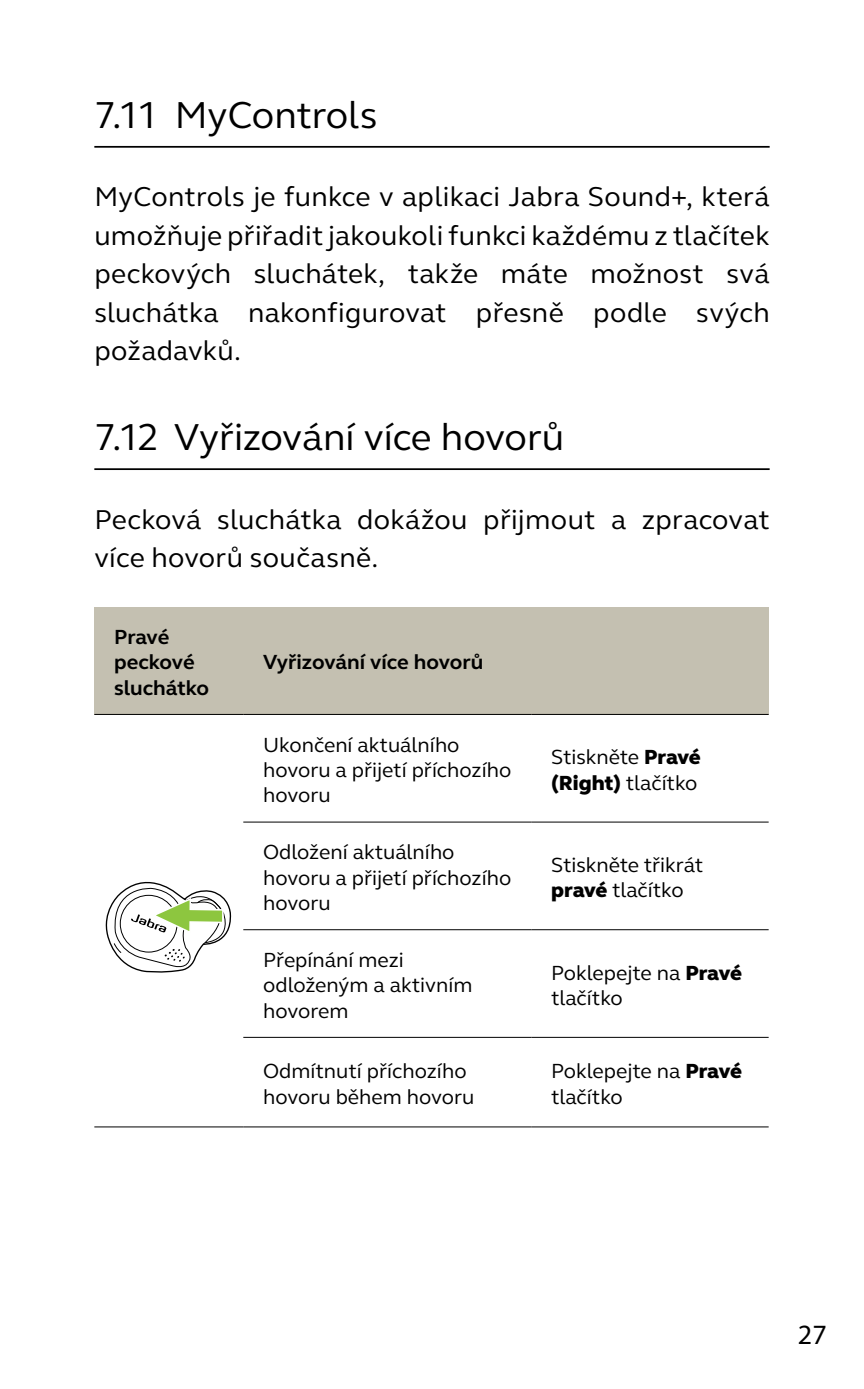
<style>
.page{position:relative;width:864px;height:1389px;background:#fff}
.page>*{position:absolute;margin:0;border:0;box-sizing:border-box;transform-origin:0 0}
.t1{font:38.5px "GN Elliot";letter-spacing:-.005em;color:#000}
.t2{font:28px/38.5px "GN Elliot";letter-spacing:.01em;color:#000;text-align:justify}
.t3{font:28px "Myriad Pro";color:#000}
.t4{font:21px/25.2px "GN Elliot";color:#000}
.t5{font:700 21px/25.2px "GN Elliot";color:#000}
.s1{font-weight:800}
</style>
<div class="page">
<hr style="left:94px;top:146px;width:675px;height:2px;background:#000">
<hr style="left:94px;top:468px;width:675px;height:2px;background:#000">
<div style="left:94px;top:607px;width:149px;height:107px;background:#c4c0b1"></div>
<div style="left:243px;top:607px;width:525px;height:107px;background:#c4c0b1"></div>
<hr style="left:94px;top:714px;width:149px;height:1px;background:#000">
<hr style="left:243px;top:714px;width:288px;height:1px;background:#000">
<hr style="left:531px;top:714px;width:237px;height:1px;background:#000">
<hr style="left:94px;top:1126px;width:149px;height:2px;background:#000">
<hr style="left:243px;top:821px;width:288px;height:2px;background:#000">
<hr style="left:531px;top:821px;width:237px;height:2px;background:#000">
<hr style="left:243px;top:929px;width:288px;height:1px;background:#000">
<hr style="left:531px;top:929px;width:237px;height:1px;background:#000">
<hr style="left:243px;top:1037px;width:288px;height:1px;background:#000">
<hr style="left:531px;top:1037px;width:237px;height:1px;background:#000">
<hr style="left:243px;top:1126px;width:288px;height:2px;background:#000">
<hr style="left:531px;top:1126px;width:237px;height:2px;background:#000">
<svg style="left:105px;top:881px;width:127px;height:92px"></svg>
<h1 class="t1" style="left:94px;top:89px;width:284px">7.11 MyControls</h1>
<h2 class="t2" style="left:94px;top:177px;width:676px">MyControls je funkce v aplikaci Jabra Sound+, která umožňuje přiřadit jakoukoli funkci každému z tlačítek peckových sluchátek, takže máte možnost svá sluchátka nakonfigurovat přesně podle svých požadavků.</h2>
<h1 class="t1" style="left:94px;top:412px;width:471px">7.12 Vyřizování více hovorů</h1>
<h2 class="t2" style="left:94px;top:499px;width:676px">Pecková sluchátka dokážou přijmout a zpracovat více hovorů současně.</h2>
<p class="t5" style="left:114px;top:624px;width:96px">Pravé peckové sluchátko</p>
<p class="t5" style="left:263px;top:649px;width:222px">Vyřizování více hovorů</p>
<p class="t4" style="left:263px;top:732px;width:250px">Ukončení aktuálního hovoru a přijetí příchozího hovoru</p>
<p class="t4" style="left:551px;top:744px;width:151px">Stiskněte <span class="s1">Pravé (Right)</span> tlačítko</p>
<p class="t4" style="left:263px;top:839px;width:250px">Odložení aktuálního hovoru a přijetí příchozího hovoru</p>
<p class="t4" style="left:551px;top:852px;width:153px">Stiskněte třikrát <span class="s1">pravé</span> tlačítko</p>
<p class="t4" style="left:263px;top:947px;width:211px">Přepínání mezi odloženým a aktivním hovorem</p>
<p class="t4" style="left:551px;top:959px;width:192px">Poklepejte na <span class="s1">Pravé </span>tlačítko</p>
<p class="t4" style="left:263px;top:1058px;width:212px">Odmítnutí příchozího hovoru během hovoru</p>
<p class="t4" style="left:551px;top:1058px;width:192px">Poklepejte na <span class="s1">Pravé </span>tlačítko</p>
<h2 class="t3" style="left:797px;top:1317px;width:30px">27</h2>
</div>
